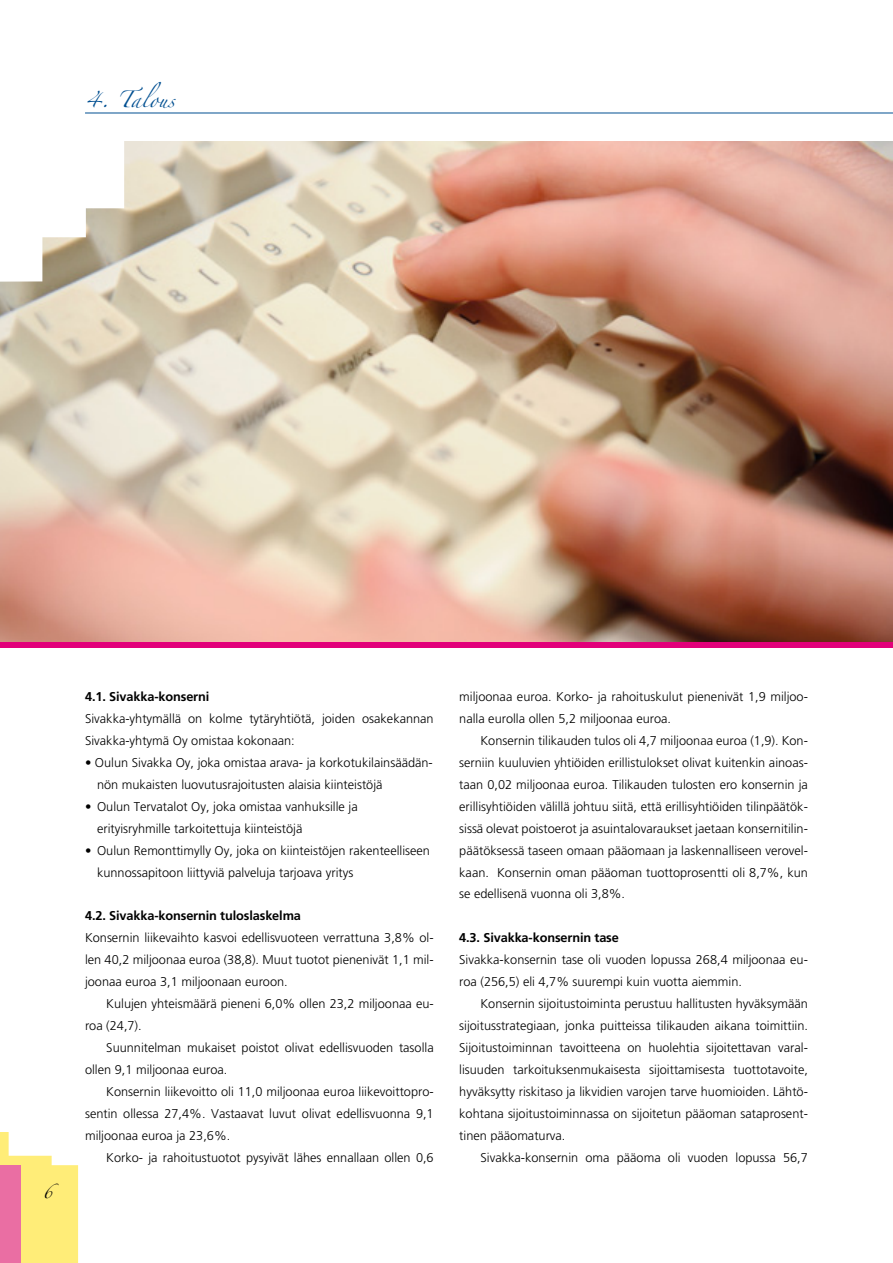
<style>
.page{position:relative;width:893px;height:1263px;background:#fff}
.page>*{position:absolute;margin:0;border:0;box-sizing:border-box;transform-origin:0 0}
.t1{font:15px "Zapfino";color:#004f91}
.t2{font:300 12.75px/21.9px "Frutiger LT Std";color:#000}
.t3{font:700 12.75px "Frutiger LT Std";letter-spacing:-.01em;color:#000}
.t4{font:12px "Zapfino";color:#000}
</style>
<div class="page">
<svg style="left:0;top:1132px;width:79px;height:131px"></svg>
<div style="left:0;top:1165px;width:21px;height:98px;background:#ea6ea3"></div>
<hr style="left:85px;top:113px;width:808px;height:1px;background:#004f91">
<img style="left:0;top:142px;width:893px;height:500px">
<svg style="left:0;top:142px;width:124px;height:140px"></svg>
<div style="left:0;top:642px;width:893px;height:6px;background:#e2007a"></div>
<p class="t1" style="left:85px;top:93px;width:91px">4. Talous</p>
<p class="t4" style="left:43px;top:1187px;width:12px">6</p>
<p class="t3" style="left:85px;top:689px;width:126px">4.1. Sivakka-konserni</p>
<p class="t2" style="left:85px;top:708px;width:350px">Sivakka-yhtymällä on kolme tytäryhtiötä, joiden osakekannan<br>Sivakka-yhtymä Oy omistaa kokonaan:</p>
<p class="t2" style="left:97px;top:752px;width:337px;text-indent:-12px">• Oulun Sivakka Oy, joka omistaa arava- ja korkotukilainsäädän&shy;nön mukaisten luovutusrajoitusten alaisia kiinteistöjä</p>
<p class="t2" style="left:97px;top:795px;width:262px;text-indent:-12px">• Oulun Tervatalot Oy, joka omistaa vanhuksille ja erityisryhmille tarkoitettuja kiinteistöjä</p>
<p class="t2" style="left:97px;top:839px;width:334px;text-indent:-12px">• Oulun Remonttimylly Oy, joka on kiinteistöjen rakenteelliseen kunnossapitoon liittyviä palveluja tarjoava yritys</p>
<p class="t3" style="left:85px;top:908px;width:217px">4.2. Sivakka-konsernin tuloslaskelma</p>
<p class="t2" style="left:85px;top:927px;width:350px;text-align:justify">Konsernin liikevaihto kasvoi edellisvuoteen verrattuna 3,8% ol&shy;len 40,2 miljoonaa euroa (38,8). Muut tuotot pienenivät 1,1 mil&shy;joonaa euroa 3,1 miljoonaan euroon.</p>
<p class="t2" style="left:85px;top:993px;width:350px;text-indent:21px">Kulujen yhteismäärä pieneni 6,0% ollen 23,2 miljoonaa eu&shy;roa (24,7).</p>
<p class="t2" style="left:85px;top:1037px;width:350px;text-indent:21px">Suunnitelman mukaiset poistot olivat edellisvuoden tasolla ollen 9,1 miljoonaa euroa.</p>
<p class="t2" style="left:85px;top:1081px;width:350px;text-align:justify;text-indent:21px">Konsernin liikevoitto oli 11,0 miljoonaa euroa liikevoittopro&shy;sentin ollessa 27,4%. Vastaavat luvut olivat edellisvuonna 9,1 miljoonaa euroa ja 23,6%.</p>
<p class="t2" style="left:106px;top:1147px;width:329px">Korko- ja rahoitustuotot pysyivät lähes ennallaan ollen 0,6</p>
<p class="t2" style="left:459px;top:686px;width:350px">miljoonaa euroa. Korko- ja rahoituskulut pienenivät 1,9 miljoo&shy;nalla eurolla ollen 5,2 miljoonaa euroa.</p>
<p class="t2" style="left:459px;top:730px;width:350px;text-align:justify;text-indent:21px">Konsernin tilikauden tulos oli 4,7 miljoonaa euroa (1,9). Kon&shy;serniin kuuluvien yhtiöiden erillistulokset olivat kuitenkin ainoas&shy;taan 0,02 miljoonaa euroa. Tilikauden tulosten ero konsernin ja erillisyhtiöiden välillä johtuu siitä, että erillisyhtiöiden tilinpäätök&shy;sissä olevat poistoerot ja asuintalovaraukset jaetaan konsernitilin&shy;päätöksessä taseen omaan pääomaan ja laskennalliseen verovel&shy;kaan. Konsernin oman pääoman tuottoprosentti oli 8,7%, kun se edellisenä vuonna oli 3,8%.</p>
<p class="t3" style="left:459px;top:930px;width:161px">4.3. Sivakka-konsernin tase</p>
<p class="t2" style="left:459px;top:949px;width:350px">Sivakka-konsernin tase oli vuoden lopussa 268,4 miljoonaa eu&shy;roa (256,5) eli 4,7% suurempi kuin vuotta aiemmin.</p>
<p class="t2" style="left:459px;top:993px;width:350px;text-align:justify;text-indent:21px">Konsernin sijoitustoiminta perustuu hallitusten hyväksymään sijoitusstrategiaan, jonka puitteissa tilikauden aikana toimittiin.<br>Sijoitustoiminnan tavoitteena on huolehtia sijoitettavan varal&shy;lisuuden tarkoituksenmukaisesta sijoittamisesta tuottotavoite, hyväksytty riskitaso ja likvidien varojen tarve huomioiden. Lähtö&shy;kohtana sijoitustoiminnassa on sijoitetun pääoman sataprosent&shy;tinen pääomaturva.</p>
<p class="t2" style="left:480px;top:1147px;width:329px">Sivakka-konsernin oma pääoma oli vuoden lopussa 56,7</p>
</div>
